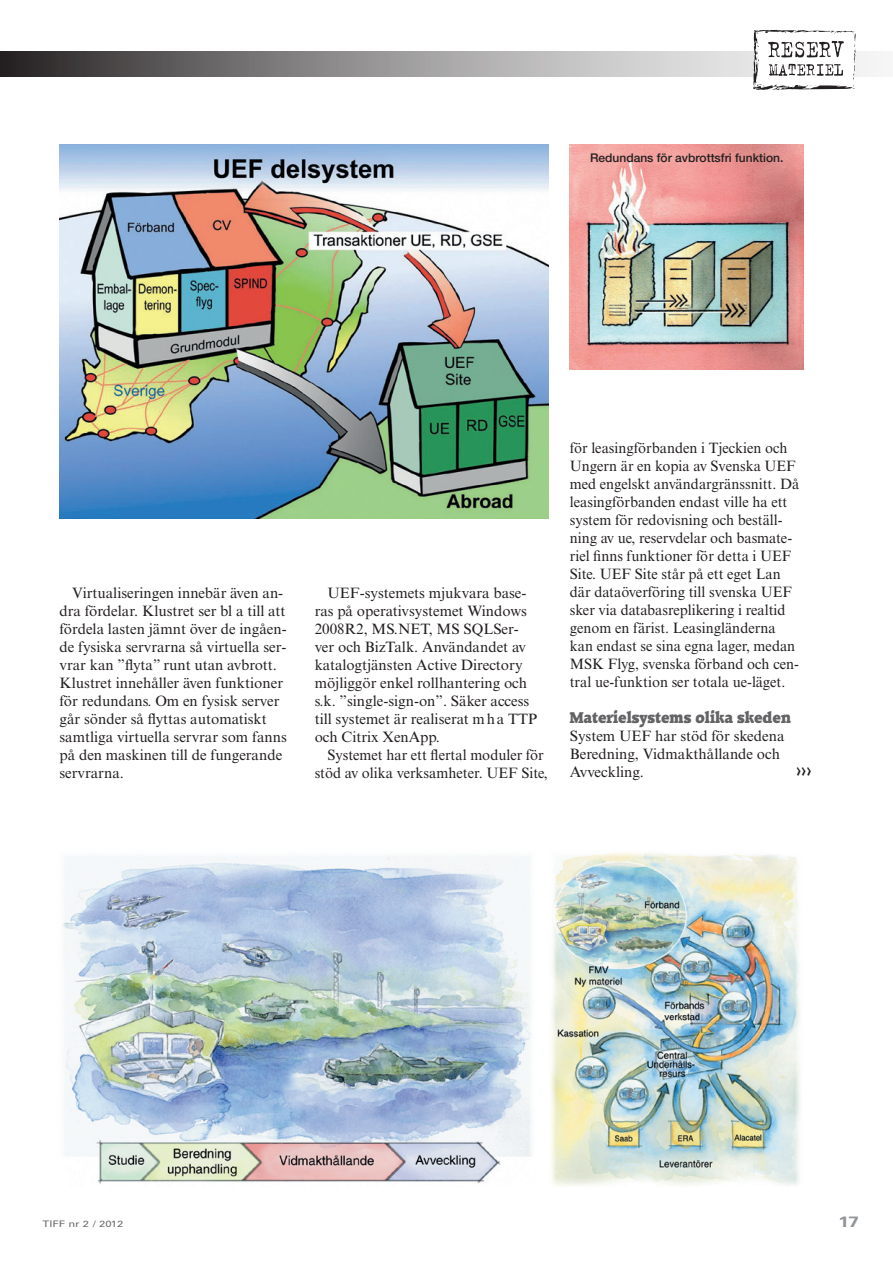
<style>
.page{position:relative;width:893px;height:1263px;background:#fff}
.page>*{position:absolute;margin:0;border:0;box-sizing:border-box;transform-origin:0 0}
.fortspil{font:18px "Raleigh";color:#231f20;scale:1.2 1}
.bröd_med{font:15px/18px "Times New Roman MT Std";color:#231f20}
.bröd_utan{font:15px/18px "Times New Roman MT Std";color:#231f20}
.mellis{font:800 15px "Raleigh";color:#636366;scale:.95 1}
.t1{font:700 15px "Univers LT Std";color:#939598;scale:1.25 1}
.bröd_utan-2{font:500 12px "Helvetica Neue LT Std";color:#231f20}
.t2{font:9px "Univers LT Std";letter-spacing:.005em;color:#6c6d70;scale:1.25 1}
</style>
<div class="page">
<svg style="left:0;top:51px;width:876px;height:26px;background:#939292"></svg>
<svg style="left:753px;top:30px;width:103px;height:60px"></svg>
<img style="left:570px;top:145px;width:234px;height:225px">
<img style="left:60px;top:145px;width:489px;height:373px">
<img style="left:63px;top:855px;width:468px;height:329px">
<img style="left:550px;top:852px;width:250px;height:334px">
<p class="bröd_utan-2" style="left:590px;top:151px;width:195px">Redundans för avbrottsfri funktion.</p>
<p class="bröd_med" style="left:60px;top:583px;width:229px;text-indent:13px">Virtualiseringen innebär även an&shy;dra fördelar. Klustret ser bl a till att fördela lasten jämnt över de ingåen&shy;de fysiska servrarna så virtuella ser&shy;vrar kan ”flyta” runt utan avbrott.<br>Klustret innehåller även funktioner för redundans. Om en fysisk server går sönder så flyttas automatiskt samtliga virtuella servrar som fanns på den maskinen till de fungerande servrarna.</p>
<p class="bröd_med" style="left:315px;top:583px;width:224px;text-indent:13px">UEF-systemets mjukvara base&shy;ras på operativsystemet Windows<br>2008R2, MS.NET, MS SQLSer&shy;ver och BizTalk. Användandet av katalogtjänsten Active Directory möjliggör enkel rollhantering och s.k. ”single-sign-on”. Säker access till systemet är realiserat m h a TTP och Citrix XenApp.</p>
<p class="bröd_med" style="left:315px;top:745px;width:235px;text-align:center">Systemet har ett flertal moduler för stöd av olika verksamheter. UEF Site,</p>
<p class="bröd_med" style="left:570px;top:439px;width:231px">för leasingförbanden i Tjeckien och Ungern är en kopia av Svenska UEF med engelskt användargränssnitt. Då leasingförbanden endast ville ha ett system för redovisning och beställ&shy;ning av ue, reservdelar och basmate&shy;riel finns funktioner för detta i UEF Site. UEF Site står på ett eget Lan där dataöverföring till svenska UEF sker via databasreplikering i realtid genom en färist. Leasingländerna kan endast se sina egna lager, medan MSK Flyg, svenska förband och cen&shy;tral ue-funktion ser totala ue-läget.</p>
<p class="mellis" style="left:570px;top:708px;width:234px">Materielsystems olika skeden</p>
<p class="bröd_utan" style="left:570px;top:727px;width:216px">System UEF har stöd för skedena<br>Beredning, Vidmakthållande och<br>Avveckling.</p>
<p class="fortspil" style="left:796px;top:759px;width:15px">&gt;&gt;&gt;</p>
<p class="t2" style="left:43px;top:1218px;width:66px">TIFF nr 2 / 2012</p>
<p class="t1" style="left:839px;top:1213px;width:18px">17</p>
</div>
